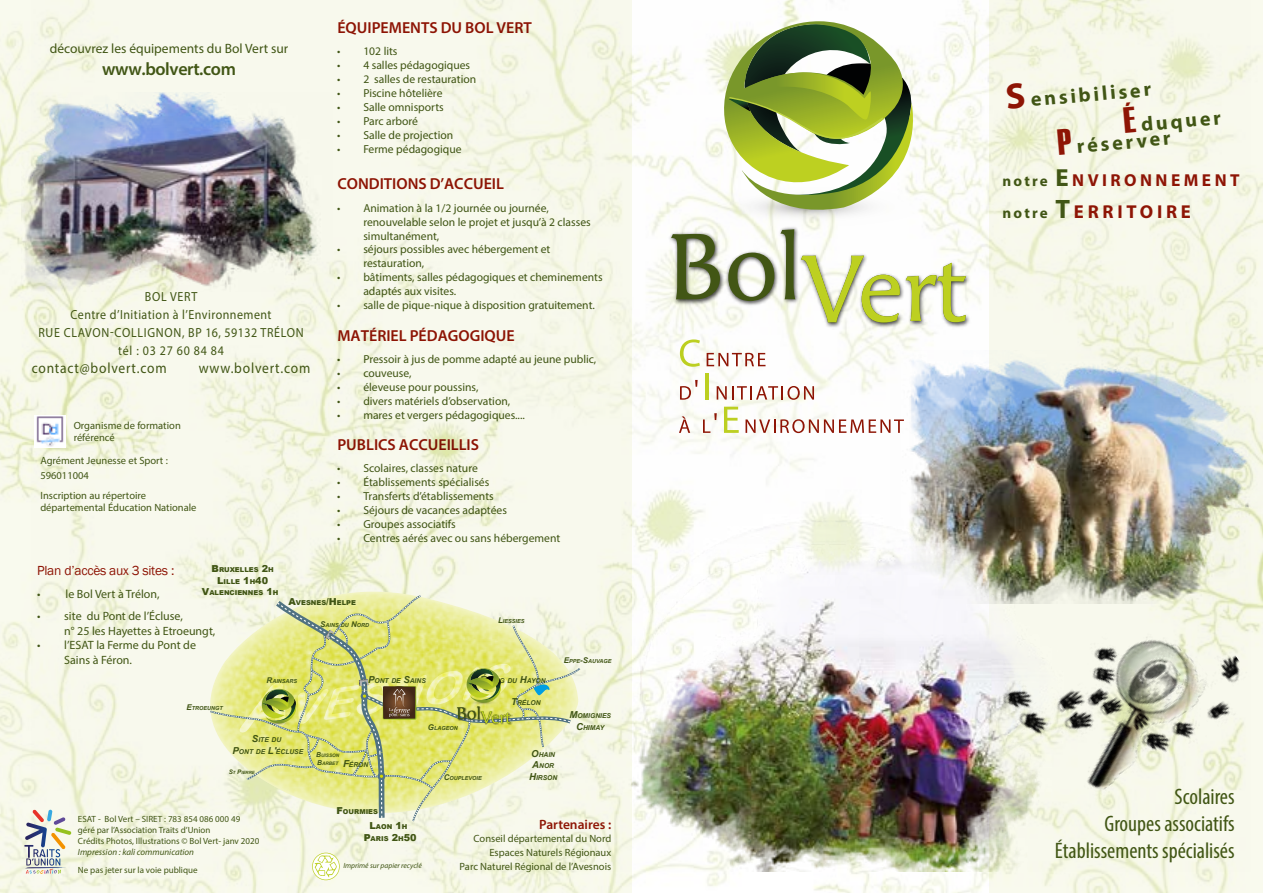
<style>
.page{position:relative;width:1263px;height:893px;background:#fff}
.page>*{position:absolute;margin:0;border:0;box-sizing:border-box;transform-origin:0 0}
.t1{font:condensed 22.5px/27px "Myriad Pro";color:#415615;text-align:right}
.t2{font:700 20.1px "Myriad Pro";color:#415615}
.t3{font:700 18.75px "Myriad Pro";letter-spacing:.2em;color:#8e1505}
.t4{font:600 18px "Myriad Pro";letter-spacing:-.02em;color:#415615}
.t5{font:700 17.4px "Myriad Pro";letter-spacing:.2em;color:#8e1505}
.t6{font:600 15.9px "Myriad Pro";color:#8e1505}
.t7{font:14.85px "Myriad Pro";letter-spacing:.06em;color:#415615;scale:.91 1}
.t8{font:13.5px "Myriad Pro";color:#415615}
.t9{font:13.5px "Franklin Gothic";letter-spacing:-.02em;color:#8e1505}
.t10{font:600 13.5px "Myriad Pro";color:#8e1505}
.t11{font:13.2px/18px "Myriad Pro";letter-spacing:.04em;color:#415615;text-align:center;scale:.91 1}
.t12{font:12px/14.4px "Myriad Pro";color:#415615}
.t13{font:11.55px/14px "Myriad Pro";color:#415615}
.t14{font:10.5px/13.6px "Myriad Pro";color:#415615}
.t15{font:9px/10.8px "Myriad Pro";color:#415615}
.t16{font:italic 9px "Myriad Pro";color:#415615}
.t17{font:italic 7.5px "Myriad Pro";color:#415615}
.t18{font:italic 700 6.75px/11.6px "Arial";color:#415615;text-align:center}
.t19{font:900 6.75px/11.6px "Arial";color:#415615;text-align:center}
.t20{font:italic 700 5.55px "Arial";color:#415615}
.t21{font:italic 700 4.8px/8.1px "Arial";color:#415615}
.t22{font:italic 700 4.35px "Arial";color:#415615}
.s1{font-size:9.6px}
.s2{font-size:7.95px}
.s3{font-size:6.15px}
.s4{font-size:6.75px}
.s5{font-size:36.3px;color:#8e1505}
.s6{font-family:"Haettenschweiler";font-weight:400;font-size:36.3px;color:#8e1505}
.s7{font-size:15px;color:#415615}
.s8{font-size:24.75px;color:#415615}
.s9{font-size:26.7px;color:#415615}
</style>
<div class="page">
<img style="left:0;top:0;width:1263px;height:893px">
<img style="left:1250px;top:350px;width:13px;height:220px">
<img style="left:32px;top:0;width:1218px;height:871px">
<img style="left:983px;top:570px;width:280px;height:278px">
<img style="left:21px;top:92px;width:311px;height:199px">
<img style="left:667px;top:229px;width:4px;height:77px">
<img style="left:796px;top:251px;width:177px;height:78px">
<svg style="left:671px;top:21px;width:295px;height:301px"></svg>
<svg style="left:24px;top:809px;width:47px;height:65px;background:#cdcdc6"></svg>
<svg style="left:680px;top:339px;width:20px;height:28px"></svg>
<svg style="left:707px;top:353px;width:58px;height:13px"></svg>
<svg style="left:680px;top:380px;width:18px;height:20px"></svg>
<hr style="left:705px;top:373px;width:3px;height:27px;background:#bccf21">
<svg style="left:717px;top:386px;width:97px;height:14px"></svg>
<svg style="left:679px;top:416px;width:11px;height:17px"></svg>
<svg style="left:703px;top:413px;width:14px;height:20px"></svg>
<svg style="left:724px;top:407px;width:15px;height:26px"></svg>
<svg style="left:745px;top:419px;width:159px;height:14px"></svg>
<svg style="left:210px;top:595px;width:370px;height:226px;background:#e0e39b"></svg>
<svg style="left:312px;top:853px;width:28px;height:27px"></svg>
<img style="left:35px;top:415px;width:30px;height:33px">
<p class="t8" style="left:50px;top:41px;width:240px">découvrez les équipements du Bol Vert sur</p>
<h3 class="t4" style="left:102px;top:57px;width:135px">www.bolvert.com</h3>
<p class="t11" style="left:38px;top:287px;width:293px">BOL VERT<br>Centre d’Initiation à l’Environnement<br>RUE CLAVON-COLLIGNON, BP 16, 59132 TRÉLON tél : 03 27 60 84 84</p>
<p class="t7" style="left:32px;top:359px;width:150px">contact@bolvert.com</p>
<p class="t7" style="left:199px;top:359px;width:124px">www.bolvert.com</p>
<p class="t14" style="left:74px;top:419px;width:109px;line-height:12.6px">Organisme de formation référencé</p>
<p class="t14" style="left:40px;top:452px;width:129px;line-height:15px">Agrément Jeunesse et Sport :<br>596011004</p>
<p class="t14" style="left:40px;top:489px;width:158px;line-height:12px">Inscription au répertoire départemental Éducation Nationale</p>
<h3 class="t6" style="left:337px;top:18px;width:196px">ÉQUIPEMENTS DU BOL VERT</h3>
<p class="t13" style="left:337px;top:44px;width:62px">• 102 lits</p>
<p class="t13" style="left:337px;top:58px;width:134px">• 4 salles pédagogiques</p>
<p class="t13" style="left:337px;top:72px;width:140px">• 2 salles de restauration</p>
<p class="t13" style="left:337px;top:86px;width:107px">• Piscine hôtelière</p>
<p class="t13" style="left:337px;top:100px;width:108px">• Salle omnisports</p>
<p class="t13" style="left:337px;top:114px;width:82px">• Parc arboré</p>
<p class="t13" style="left:337px;top:128px;width:118px">• Salle de projection</p>
<p class="t13" style="left:337px;top:142px;width:126px">• Ferme pédagogique</p>
<h3 class="t6" style="left:337px;top:174px;width:168px">CONDITIONS D’ACCUEIL</h3>
<p class="t13" style="left:363px;top:201px;width:229px;text-indent:-26px">• Animation à la 1/2 journée ou journée, renouvelable selon le projet et jusqu’à 2 classes simultanément,</p>
<p class="t13" style="left:363px;top:242px;width:188px;text-indent:-26px">• séjours possibles avec hébergement et restauration,</p>
<p class="t13" style="left:363px;top:270px;width:241px;text-indent:-26px">• bâtiments, salles pédagogiques et cheminements adaptés aux visites.</p>
<p class="t13" style="left:337px;top:298px;width:259px">• salle de pique-nique à disposition gratuitement.</p>
<h3 class="t6" style="left:337px;top:325px;width:179px">MATÉRIEL PÉDAGOGIQUE</h3>
<p class="t13" style="left:337px;top:352px;width:261px">• Pressoir à jus de pomme adapté au jeune public,</p>
<p class="t13" style="left:337px;top:366px;width:76px">• couveuse,</p>
<p class="t13" style="left:337px;top:380px;width:143px">• éleveuse pour poussins,</p>
<p class="t13" style="left:337px;top:394px;width:174px">• divers matériels d’observation,</p>
<p class="t13" style="left:337px;top:407px;width:189px">• mares et vergers pédagogiques....</p>
<h3 class="t6" style="left:337px;top:435px;width:143px">PUBLICS ACCUEILLIS</h3>
<p class="t13" style="left:337px;top:461px;width:142px">• Scolaires, classes nature</p>
<p class="t13" style="left:337px;top:475px;width:154px">• Établissements spécialisés</p>
<p class="t13" style="left:337px;top:489px;width:158px">• Transferts d’établissements</p>
<p class="t13" style="left:337px;top:503px;width:171px">• Séjours de vacances adaptées</p>
<p class="t13" style="left:337px;top:517px;width:120px">• Groupes associatifs</p>
<p class="t13" style="left:337px;top:531px;width:225px">• Centres aérés avec ou sans hébergement</p>
<p class="t9" style="left:37px;top:562px;width:139px">Plan d’accès aux 3 sites :</p>
<p class="t12" style="left:37px;top:586px;width:124px">• le Bol Vert à Trélon,</p>
<p class="t12" style="left:64px;top:609px;width:153px;text-indent:-27px">• site du Pont de l’Écluse,<br>n° 25 les Hayettes à Etroeungt,</p>
<p class="t12" style="left:64px;top:638px;width:133px;text-indent:-27px">• l’ESAT la Ferme du Pont de<br>Sains à Féron.</p>
<p class="t19" style="left:212px;top:564px;width:64px"><span class="s1">B</span>RUXELLES <span class="s1">2</span>H</p>
<p class="t19" style="left:217px;top:575px;width:52px"><span class="s1">L</span>ILLE <span class="s1">1</span>H<span class="s1">40</span></p>
<p class="t19" style="left:202px;top:587px;width:78px"><span class="s1">V</span>ALENCIENNES <span class="s1">1</span>H</p>
<p class="t19" style="left:288px;top:596px;width:69px"><span class="s1">A</span>VESNES<span class="s1">/H</span>ELPE</p>
<p class="t20" style="left:320px;top:621px;width:50px"><span class="s2">S</span>AINS DU <span class="s2">N</span>ORD</p>
<p class="t20" style="left:498px;top:617px;width:28px"><span class="s2">L</span>IESSIES</p>
<p class="t20" style="left:186px;top:705px;width:38px"><span class="s2">E</span>TROEUNGT</p>
<p class="t20" style="left:267px;top:677px;width:32px"><span class="s2">R</span>AINSARS</p>
<p class="t18" style="left:368px;top:675px;width:59px"><span class="s1">P</span>ONT DE <span class="s1">S</span>AINS</p>
<p class="t18" style="left:480px;top:675px;width:67px"><span class="s1">É</span>TANG DU <span class="s1">H</span>AYON</p>
<p class="t20" style="left:428px;top:724px;width:31px"><span class="s2">G</span>LAGEON</p>
<p class="t18" style="left:511px;top:697px;width:31px"><span class="s1">T</span>RÉLON</p>
<p class="t20" style="left:564px;top:657px;width:49px"><span class="s2">E</span>PPE<span class="s2">-S</span>AUVAGE</p>
<p class="t18" style="left:569px;top:710px;width:43px"><span class="s1">M</span>OMIGNIES<br><span class="s1">C</span>HIMAY</p>
<p class="t18" style="left:232px;top:734px;width:72px"><span class="s1">S</span>ITE DU<br><span class="s1">P</span>ONT DE <span class="s1">L'</span>ÉCLUSE</p>
<p class="t22" style="left:229px;top:769px;width:27px"><span class="s3">S</span>T <span class="s3">P</span>IERRE</p>
<p class="t21" style="left:316px;top:752px;width:25px"><span class="s4">B</span>UISSON<br><span class="s4">B</span>ARBET</p>
<p class="t18" style="left:343px;top:759px;width:27px"><span class="s1">F</span>ÉRON</p>
<p class="t15" style="left:78px;top:814px;width:183px">ESAT - Bol Vert – SIRET : 783 854 086 000 49 géré par l’Association Traits d’Union<br>Crédits Photos, Illustrations © Bol Vert- janv 2020</p>
<p class="t16" style="left:78px;top:846px;width:118px">Impression : kali communication</p>
<p class="t15" style="left:78px;top:864px;width:121px">Ne pas jeter sur la voie publique</p>
<p class="t19" style="left:336px;top:806px;width:43px"><span class="s1">F</span>OURMIES</p>
<p class="t19" style="left:364px;top:821px;width:54px"><span class="s1">L</span>AON <span class="s1">1</span>H<br><span class="s1">P</span>ARIS <span class="s1">2</span>H<span class="s1">50</span></p>
<p class="t17" style="left:343px;top:861px;width:80px">Imprimé sur papier recyclé</p>
<p class="t20" style="left:444px;top:774px;width:40px"><span class="s2">C</span>OUPLEVOIE</p>
<p class="t18" style="left:529px;top:749px;width:30px"><span class="s1">O</span>HAIN<br><span class="s1">A</span>NOR<br><span class="s1">H</span>IRSON</p>
<p class="t10" style="left:539px;top:816px;width:74px">Partenaires :</p>
<p class="t14" style="left:460px;top:832px;width:153px;text-align:right">Conseil départemental du Nord<br>Espaces Naturels Régionaux<br>Parc Naturel Régional de l’Avesnois</p>
<h2 class="t2" style="left:1005px;top:89px;width:147px;rotate:-5deg"><span class="s5">S</span>ensibiliser</h2>
<h2 class="t2" style="left:1057px;top:135px;width:114px;rotate:-5deg"><span class="s6">P</span> réserver</h2>
<h2 class="t2" style="left:1123px;top:113px;width:98px;rotate:-5deg"><span class="s6">É</span> duquer</h2>
<h3 class="t5" style="left:1003px;top:168px;width:238px"><span class="s7">notre</span> <span class="s8">E</span>NVIRONNEMENT</h3>
<h3 class="t3" style="left:1003px;top:199px;width:188px"><span class="s7">notre</span> <span class="s9">T</span>ERRITOIRE</h3>
<h1 class="t1" style="left:1055px;top:783px;width:181px">Scolaires<br>Groupes associatifs<br>Établissements spécialisés</h1>
</div>
